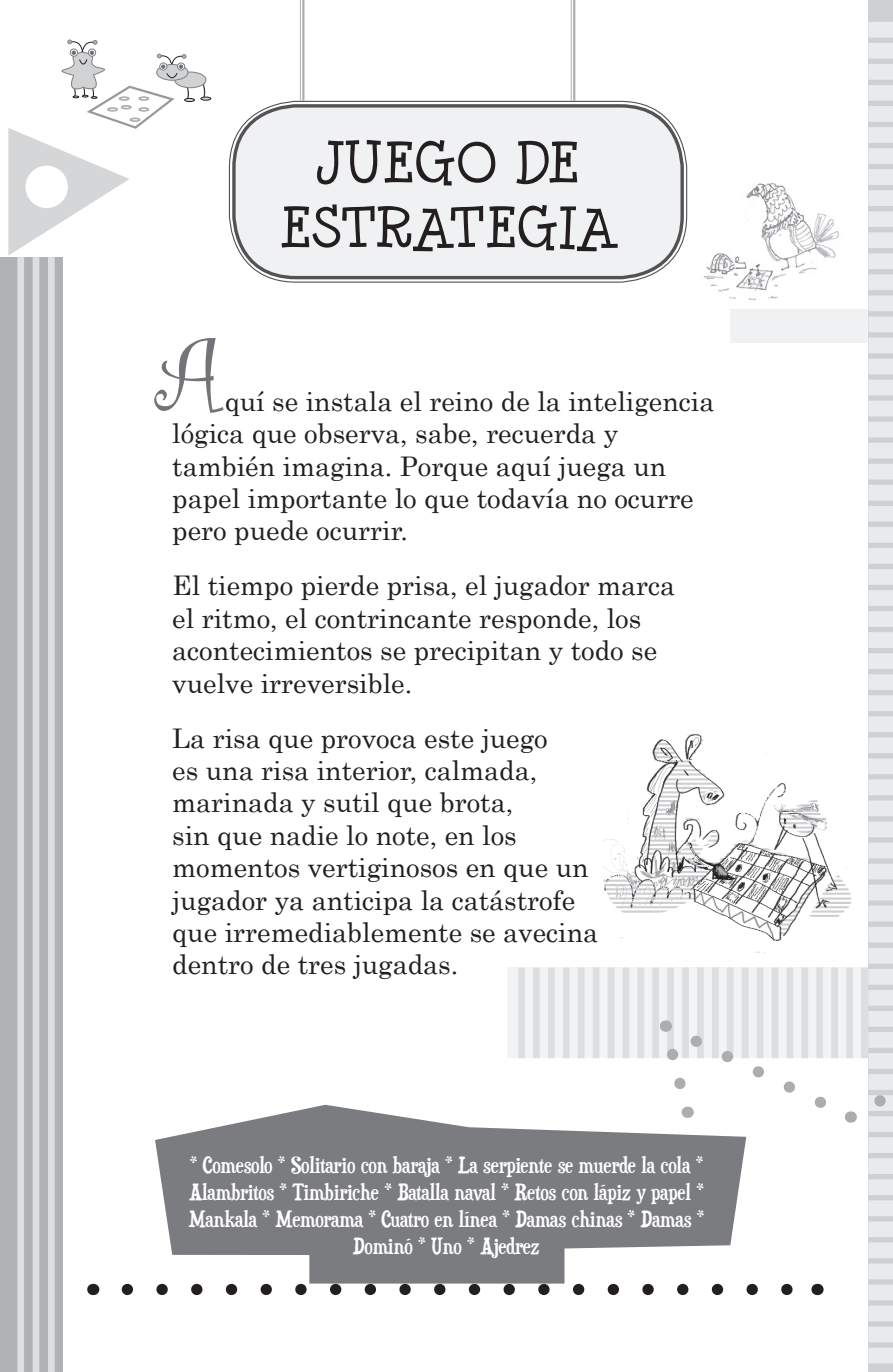
<style>
.page{position:relative;width:893px;height:1372px;background:#fff}
.page>*{position:absolute;margin:0;border:0;box-sizing:border-box;transform-origin:0 0}
.t1{font:108px "Curlz";color:#727477}
.t2{font:54px/64.8px "Minya Nouvelle";color:#231f20;text-align:center}
.t3{font:27px/32.4px "Century";color:#231f20}
.t4{font:22.5px/27px "Duality";color:#fff;text-align:center}
</style>
<div class="page">
<svg style="left:127px;top:1283px;width:666px;height:11px"></svg>
<div style="left:730px;top:309px;width:163px;height:34px;background:#f0f1f2"></div>
<div style="left:0;top:257px;width:63px;height:1114px;background:#b0b1b5"></div>
<div style="left:17px;top:257px;width:7px;height:1114px;background:#dddee0"></div>
<div style="left:33px;top:257px;width:6px;height:1114px;background:#dddee0"></div>
<div style="left:48px;top:257px;width:7px;height:1114px;background:#dddee0"></div>
<div style="left:868px;top:0;width:25px;height:1371px;background:#cfd0d2"></div>
<div style="left:868px;top:22px;width:25px;height:16px;background:#e9eaeb"></div>
<div style="left:868px;top:43px;width:25px;height:16px;background:#e9eaeb"></div>
<div style="left:868px;top:64px;width:25px;height:16px;background:#e9eaeb"></div>
<div style="left:868px;top:85px;width:25px;height:16px;background:#e9eaeb"></div>
<div style="left:868px;top:106px;width:25px;height:16px;background:#e9eaeb"></div>
<div style="left:868px;top:127px;width:25px;height:16px;background:#e9eaeb"></div>
<div style="left:868px;top:148px;width:25px;height:16px;background:#e9eaeb"></div>
<div style="left:868px;top:169px;width:25px;height:16px;background:#e9eaeb"></div>
<div style="left:868px;top:190px;width:25px;height:16px;background:#e9eaeb"></div>
<div style="left:868px;top:211px;width:25px;height:16px;background:#e9eaeb"></div>
<div style="left:868px;top:232px;width:25px;height:16px;background:#e9eaeb"></div>
<div style="left:868px;top:253px;width:25px;height:16px;background:#e9eaeb"></div>
<div style="left:868px;top:274px;width:25px;height:16px;background:#e9eaeb"></div>
<div style="left:868px;top:295px;width:25px;height:16px;background:#e9eaeb"></div>
<div style="left:868px;top:316px;width:25px;height:16px;background:#e9eaeb"></div>
<div style="left:868px;top:337px;width:25px;height:16px;background:#e9eaeb"></div>
<div style="left:868px;top:358px;width:25px;height:16px;background:#e9eaeb"></div>
<div style="left:868px;top:379px;width:25px;height:16px;background:#e9eaeb"></div>
<div style="left:868px;top:400px;width:25px;height:16px;background:#e9eaeb"></div>
<div style="left:868px;top:421px;width:25px;height:16px;background:#e9eaeb"></div>
<div style="left:868px;top:443px;width:25px;height:15px;background:#e9eaeb"></div>
<div style="left:868px;top:464px;width:25px;height:15px;background:#e9eaeb"></div>
<div style="left:868px;top:485px;width:25px;height:15px;background:#e9eaeb"></div>
<div style="left:868px;top:506px;width:25px;height:15px;background:#e9eaeb"></div>
<div style="left:868px;top:527px;width:25px;height:15px;background:#e9eaeb"></div>
<div style="left:868px;top:548px;width:25px;height:15px;background:#e9eaeb"></div>
<div style="left:868px;top:569px;width:25px;height:15px;background:#e9eaeb"></div>
<div style="left:868px;top:590px;width:25px;height:16px;background:#e9eaeb"></div>
<div style="left:868px;top:611px;width:25px;height:16px;background:#e9eaeb"></div>
<div style="left:868px;top:632px;width:25px;height:16px;background:#e9eaeb"></div>
<div style="left:868px;top:653px;width:25px;height:16px;background:#e9eaeb"></div>
<div style="left:868px;top:674px;width:25px;height:16px;background:#e9eaeb"></div>
<div style="left:868px;top:695px;width:25px;height:16px;background:#e9eaeb"></div>
<div style="left:868px;top:716px;width:25px;height:16px;background:#e9eaeb"></div>
<div style="left:868px;top:737px;width:25px;height:16px;background:#e9eaeb"></div>
<div style="left:868px;top:758px;width:25px;height:16px;background:#e9eaeb"></div>
<div style="left:868px;top:779px;width:25px;height:16px;background:#e9eaeb"></div>
<div style="left:868px;top:800px;width:25px;height:16px;background:#e9eaeb"></div>
<div style="left:868px;top:821px;width:25px;height:16px;background:#e9eaeb"></div>
<div style="left:868px;top:842px;width:25px;height:16px;background:#e9eaeb"></div>
<div style="left:868px;top:863px;width:25px;height:16px;background:#e9eaeb"></div>
<div style="left:868px;top:884px;width:25px;height:16px;background:#e9eaeb"></div>
<div style="left:868px;top:905px;width:25px;height:16px;background:#e9eaeb"></div>
<div style="left:868px;top:926px;width:25px;height:16px;background:#e9eaeb"></div>
<div style="left:868px;top:947px;width:25px;height:16px;background:#e9eaeb"></div>
<div style="left:868px;top:968px;width:25px;height:16px;background:#e9eaeb"></div>
<div style="left:868px;top:989px;width:25px;height:16px;background:#e9eaeb"></div>
<div style="left:868px;top:1010px;width:25px;height:16px;background:#e9eaeb"></div>
<div style="left:868px;top:1116px;width:25px;height:15px;background:#e9eaeb"></div>
<div style="left:868px;top:1137px;width:25px;height:15px;background:#e9eaeb"></div>
<div style="left:868px;top:1158px;width:25px;height:15px;background:#e9eaeb"></div>
<div style="left:868px;top:1179px;width:25px;height:15px;background:#e9eaeb"></div>
<div style="left:868px;top:1200px;width:25px;height:16px;background:#e9eaeb"></div>
<div style="left:868px;top:1221px;width:25px;height:16px;background:#e9eaeb"></div>
<div style="left:868px;top:1242px;width:25px;height:16px;background:#e9eaeb"></div>
<div style="left:868px;top:1263px;width:25px;height:16px;background:#e9eaeb"></div>
<div style="left:868px;top:1284px;width:25px;height:16px;background:#e9eaeb"></div>
<div style="left:868px;top:1305px;width:25px;height:16px;background:#e9eaeb"></div>
<div style="left:868px;top:1326px;width:25px;height:16px;background:#e9eaeb"></div>
<div style="left:868px;top:1347px;width:25px;height:16px;background:#e9eaeb"></div>
<div style="left:507px;top:967px;width:360px;height:91px;background:#f2f3f4"></div>
<div style="left:518px;top:967px;width:7px;height:91px;background:#dddee0"></div>
<div style="left:533px;top:967px;width:7px;height:91px;background:#dddee0"></div>
<div style="left:548px;top:967px;width:7px;height:91px;background:#dddee0"></div>
<div style="left:563px;top:967px;width:7px;height:91px;background:#dddee0"></div>
<div style="left:578px;top:967px;width:6px;height:91px;background:#dddee0"></div>
<div style="left:593px;top:967px;width:6px;height:91px;background:#dddee0"></div>
<div style="left:608px;top:967px;width:6px;height:91px;background:#dddee0"></div>
<div style="left:622px;top:967px;width:7px;height:91px;background:#dddee0"></div>
<div style="left:637px;top:967px;width:7px;height:91px;background:#dddee0"></div>
<div style="left:652px;top:967px;width:7px;height:91px;background:#dddee0"></div>
<div style="left:667px;top:967px;width:7px;height:91px;background:#dddee0"></div>
<div style="left:682px;top:967px;width:7px;height:91px;background:#dddee0"></div>
<div style="left:697px;top:967px;width:7px;height:91px;background:#dddee0"></div>
<div style="left:712px;top:967px;width:7px;height:91px;background:#dddee0"></div>
<div style="left:727px;top:967px;width:7px;height:91px;background:#dddee0"></div>
<div style="left:742px;top:967px;width:6px;height:91px;background:#dddee0"></div>
<div style="left:757px;top:967px;width:6px;height:91px;background:#dddee0"></div>
<div style="left:772px;top:967px;width:6px;height:91px;background:#dddee0"></div>
<div style="left:786px;top:967px;width:7px;height:91px;background:#dddee0"></div>
<div style="left:801px;top:967px;width:7px;height:91px;background:#dddee0"></div>
<div style="left:816px;top:967px;width:7px;height:91px;background:#dddee0"></div>
<div style="left:831px;top:967px;width:7px;height:91px;background:#dddee0"></div>
<div style="left:846px;top:967px;width:7px;height:91px;background:#dddee0"></div>
<div style="left:861px;top:967px;width:7px;height:91px;background:#dddee0"></div>
<svg style="left:155px;top:1104px;width:591px;height:179px;fill:#7a7c7f"></svg>
<div style="left:232px;top:104px;width:452px;height:175px;background:#f0f1f2;border-radius:64px"></div>
<div style="left:229px;top:101px;width:458px;height:182px;border:1px solid #535355;border-radius:67px"></div>
<div style="left:232px;top:104px;width:452px;height:175px;border:3px solid #535355;border-radius:62px"></div>
<hr style="left:302px;top:0;width:2px;height:101px;background:#aeafb3">
<hr style="left:300px;top:0;width:1px;height:101px;background:#aeafb3">
<hr style="left:573px;top:0;width:2px;height:101px;background:#aeafb3">
<hr style="left:571px;top:0;width:1px;height:101px;background:#aeafb3">
<img style="left:603px;top:733px;width:249px;height:219px">
<img style="left:703px;top:183px;width:136px;height:118px">
<svg style="left:8px;top:39px;width:204px;height:216px"></svg>
<svg style="left:655px;top:1020px;width:196px;height:104px"></svg>
<svg style="left:868px;top:1026px;width:25px;height:85px"></svg>
<div style="left:107px;top:107px;width:11px;height:5px;border:2px solid #acadb1;border-radius:50%"></div>
<div style="left:119px;top:96px;width:11px;height:5px;border:2px solid #acadb1;border-radius:50%"></div>
<div style="left:121px;top:105px;width:11px;height:4px;border:2px solid #acadb1;border-radius:50%"></div>
<div style="left:138px;top:96px;width:11px;height:5px;border:2px solid #acadb1;border-radius:50%"></div>
<div style="left:138px;top:107px;width:11px;height:5px;border:2px solid #acadb1;border-radius:50%"></div>
<div style="left:130px;top:118px;width:10px;height:4px;border:2px solid #acadb1;border-radius:50%"></div>
<h2 class="t2" style="left:278px;top:130px;width:339px">JUEGO DE<br>ESTRATEGIA</h2>
<h1 class="t1" style="left:155px;top:300px;width:69px">A</h1>
<p class="t3" style="left:172px;top:382px;width:544px;text-indent:53px">quí se instala el reino de la inteligencia lógica que observa, sabe, recuerda y también imagina. Porque aquí juega un papel importante lo que todavía no ocurre pero puede ocurrir.</p>
<p class="t3" style="left:172px;top:567px;width:505px">El tiempo pierde prisa, el jugador marca el ritmo, el contrincante responde, los acontecimientos se precipitan y todo se vuelve irreversible.</p>
<p class="t3" style="left:172px;top:719px;width:428px">La risa que provoca este juego<br>es una risa interior, calmada, marinada y sutil que brota,<br>sin que nadie lo note, en los momentos vertiginosos en que un jugador ya anticipa la catástrofe que irremediablemente se avecina dentro de tres jugadas.</p>
<p class="t4" style="left:189px;top:1150px;width:517px">* Comesolo * Solitario con baraja * La serpiente se muerde la cola * Alambritos * Timbiriche * Batalla naval * Retos con lápiz y papel * Mankala * Memorama * Cuatro en línea * Damas chinas * Damas * Dominó * Uno * Ajedrez</p>
</div>
